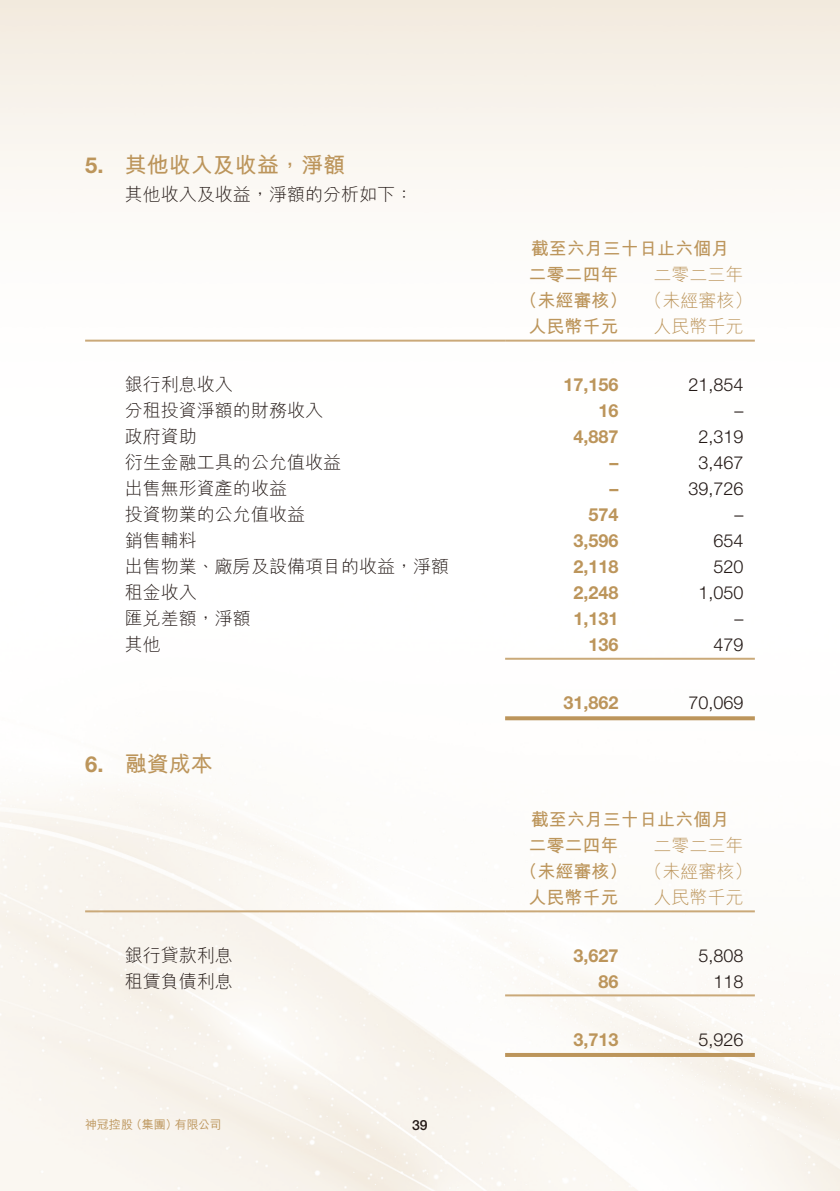
<style>
.page{position:relative;width:840px;height:1191px;background:#fff}
.page>*{position:absolute;margin:0;border:0;box-sizing:border-box;transform-origin:0 0}
.t1{font:700 22px "M Hei HK";color:#bc955b}
.t2{font:700 22px "Helvetica Neue LT Std";color:#bc955b}
.t3{font:300 18px "M Hei HK";color:#231916}
.t4{font:700 18px "M Hei HK";color:#bc955b}
.t5{font:700 18px "Helvetica Neue LT Std";color:#bc955b}
.t6{font:300 18px "Helvetica Neue LT Std";color:#231916}
.t7{font:300 18px "M Hei HK";color:#bc955b}
.t8{font:500 14px "Helvetica Neue LT Std";color:#231916}
.t9{font:500 12px "M Hei HK";letter-spacing:-.005em;color:#bc955b}
.s1{font-weight:300}
</style>
<div class="page">
<hr style="left:85px;top:340px;width:420px;height:2px;background:#caa979">
<hr style="left:505px;top:340px;width:124px;height:2px;background:#caa979">
<hr style="left:629px;top:340px;width:125px;height:2px;background:#caa979">
<hr style="left:505px;top:658px;width:124px;height:2px;background:#caa979">
<hr style="left:629px;top:658px;width:125px;height:2px;background:#caa979">
<svg style="left:505px;top:716px;width:124px;height:4px"></svg>
<svg style="left:629px;top:716px;width:125px;height:4px"></svg>
<hr style="left:85px;top:910px;width:420px;height:2px;background:#caa979">
<hr style="left:505px;top:910px;width:124px;height:2px;background:#caa979">
<hr style="left:629px;top:910px;width:125px;height:2px;background:#caa979">
<hr style="left:505px;top:994px;width:124px;height:2px;background:#caa979">
<hr style="left:629px;top:994px;width:125px;height:2px;background:#caa979">
<hr style="left:505px;top:1053px;width:124px;height:4px;background:#bc955b">
<hr style="left:629px;top:1053px;width:125px;height:4px;background:#bc955b">
<p class="t2" style="left:85px;top:151px;width:20px">5.</p>
<p class="t1" style="left:125px;top:149px;width:222px">其他收入及收益，淨額</p>
<p class="t3" style="left:125px;top:185px;width:289px">其他收入及收益，淨額的分析如下：</p>
<p class="t3" style="left:125px;top:375px;width:109px">銀行利息收入</p>
<p class="t3" style="left:125px;top:401px;width:199px">分租投資淨額的財務收入</p>
<p class="t3" style="left:125px;top:427px;width:73px">政府資助</p>
<p class="t3" style="left:125px;top:453px;width:217px">衍生金融工具的公允值收益</p>
<p class="t3" style="left:125px;top:479px;width:163px">出售無形資產的收益</p>
<p class="t3" style="left:125px;top:505px;width:181px">投資物業的公允值收益</p>
<p class="t3" style="left:125px;top:531px;width:73px">銷售輔料</p>
<p class="t3" style="left:125px;top:557px;width:325px">出售物業、廠房及設備項目的收益，淨額</p>
<p class="t3" style="left:125px;top:583px;width:73px">租金收入</p>
<p class="t3" style="left:125px;top:609px;width:127px">匯兌差額，淨額</p>
<p class="t3" style="left:125px;top:635px;width:37px">其他</p>
<p class="t2" style="left:85px;top:750px;width:20px">6.</p>
<p class="t1" style="left:125px;top:747px;width:89px">融資成本</p>
<p class="t3" style="left:125px;top:946px;width:109px">銀行貸款利息</p>
<p class="t3" style="left:125px;top:972px;width:109px">租賃負債利息</p>
<p class="t9" style="left:130px;top:1115px;width:49px">（集團）</p>
<p class="t9" style="left:85px;top:1115px;width:50px">神冠控股</p>
<p class="t9" style="left:175px;top:1115px;width:48px">有限公司</p>
<p class="t8" style="left:412px;top:1116px;width:17px">39</p>
<p class="t4" style="left:530px;top:236px;width:199px">截至六月三十日止六個月</p>
<p class="t7" style="left:653px;top:265px;width:91px">二零二三年</p>
<p class="t4" style="left:528px;top:262px;width:91px">二零二四年</p>
<p class="t4" style="left:519px;top:288px;width:234px">（未經審核） <span class="s1">（未經審核(</span></p>
<p class="t7" style="left:653px;top:317px;width:91px">人民幣千元</p>
<p class="t4" style="left:528px;top:314px;width:91px">人民幣千元</p>
<p class="t5" style="left:563px;top:374px;width:57px">17,156</p>
<p class="t5" style="left:598px;top:400px;width:22px">16</p>
<p class="t5" style="left:573px;top:426px;width:47px">4,887</p>
<p class="t5" style="left:609px;top:452px;width:10px">–</p>
<p class="t5" style="left:609px;top:478px;width:10px">–</p>
<p class="t5" style="left:588px;top:504px;width:32px">574</p>
<p class="t5" style="left:573px;top:530px;width:47px">3,596</p>
<p class="t5" style="left:573px;top:556px;width:47px">2,118</p>
<p class="t5" style="left:573px;top:582px;width:47px">2,248</p>
<p class="t5" style="left:573px;top:608px;width:47px">1,131</p>
<p class="t5" style="left:588px;top:634px;width:32px">136</p>
<p class="t5" style="left:563px;top:692px;width:57px">31,862</p>
<p class="t6" style="left:688px;top:374px;width:57px">21,854</p>
<p class="t6" style="left:734px;top:400px;width:10px">–</p>
<p class="t6" style="left:698px;top:426px;width:47px">2,319</p>
<p class="t6" style="left:698px;top:452px;width:47px">3,467</p>
<p class="t6" style="left:688px;top:478px;width:57px">39,726</p>
<p class="t6" style="left:734px;top:504px;width:10px">–</p>
<p class="t6" style="left:713px;top:530px;width:32px">654</p>
<p class="t6" style="left:713px;top:556px;width:32px">520</p>
<p class="t6" style="left:698px;top:582px;width:47px">1,050</p>
<p class="t6" style="left:734px;top:608px;width:10px">–</p>
<p class="t6" style="left:713px;top:634px;width:32px">479</p>
<p class="t6" style="left:688px;top:692px;width:57px">70,069</p>
<p class="t4" style="left:530px;top:806px;width:199px">截至六月三十日止六個月</p>
<p class="t7" style="left:653px;top:836px;width:91px">二零二三年</p>
<p class="t4" style="left:528px;top:832px;width:91px">二零二四年</p>
<p class="t4" style="left:519px;top:858px;width:234px">（未經審核） <span class="s1">（未經審核(</span></p>
<p class="t7" style="left:653px;top:888px;width:91px">人民幣千元</p>
<p class="t4" style="left:528px;top:884px;width:91px">人民幣千元</p>
<p class="t5" style="left:573px;top:944px;width:47px">3,627</p>
<p class="t6" style="left:698px;top:944px;width:47px">5,808</p>
<p class="t5" style="left:598px;top:970px;width:22px">86</p>
<p class="t6" style="left:713px;top:970px;width:32px">118</p>
<p class="t5" style="left:573px;top:1028px;width:47px">3,713</p>
<p class="t6" style="left:698px;top:1028px;width:47px">5,926</p>
</div>
